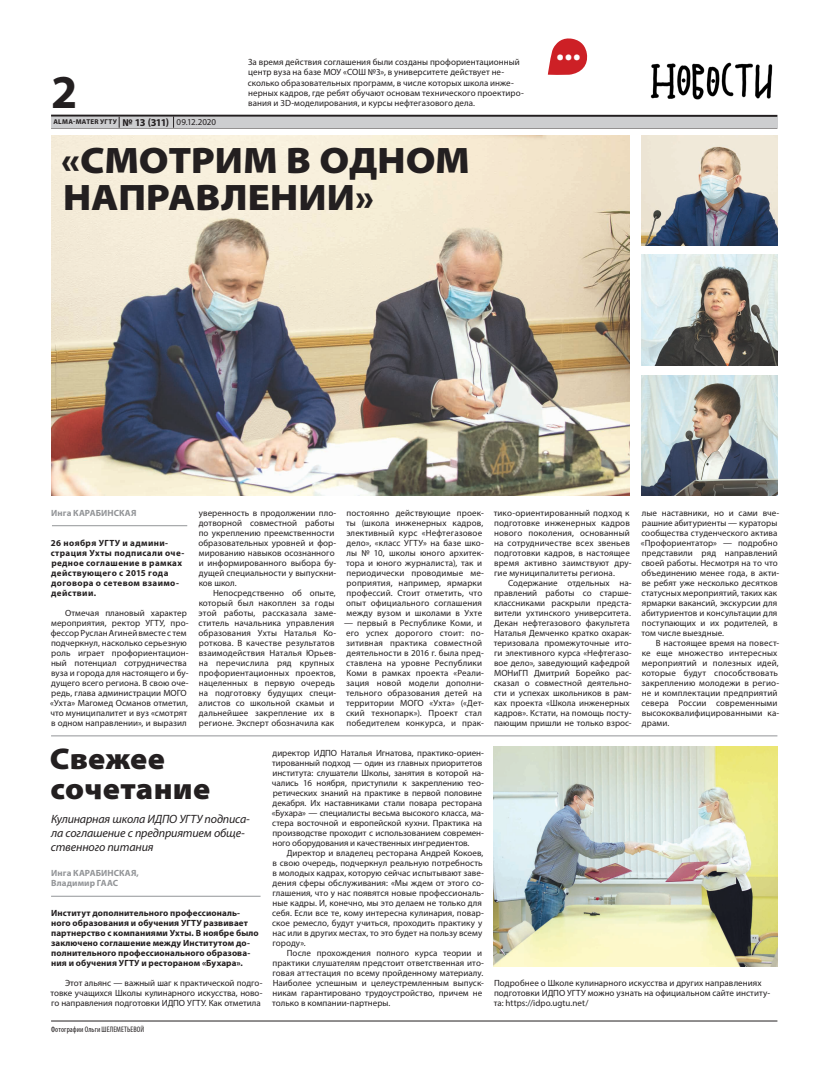
<style>
.page{position:relative;width:820px;height:1078px;background:#fff}
.page>*{position:absolute;margin:0;border:0;box-sizing:border-box;transform-origin:0 0}
.t1{font:700 47.4px "Myriad Pro";color:#231f20}
.t2{font:900 semi-expanded 37px/37px "Myriad Pro";letter-spacing:-.005em;color:#231f20}
.t3{font:700 31.8px "Myriad Pro";color:#fff}
.t4{font:900 semi-expanded 30px/30px "Myriad Pro";letter-spacing:.01em;color:#231f20}
.t5{font:italic 12px/14px "Myriad Pro";letter-spacing:-.015em;color:#231f20}
.t6{font:9px/10px "Myriad Pro";letter-spacing:.005em;color:#231f20}
.t7{font:700 9px/10px "Myriad Pro";letter-spacing:.015em;color:#231f20}
.t8{font:700 9px/10px "Myriad Pro";letter-spacing:.04em;color:#231f20}
.t9{font:700 9px/10px "Myriad Pro";letter-spacing:.01em;color:#939598}
.t10{font:condensed 8px "Myriad Pro";letter-spacing:.01em;color:#231f20}
.t11{font:700 7px "Myriad Pro";letter-spacing:.04em;color:#231f20}
.s1{font-size:10.5px}
.s2{font-weight:400;font-size:9px}
</style>
<div class="page">
<hr style="left:51px;top:128px;width:726px;height:1px;background:#231f20">
<hr style="left:51px;top:115px;width:726px;height:2px;background:#231f20">
<div style="left:51px;top:117px;width:726px;height:11px;background:#cdced0"></div>
<svg style="left:173px;top:116px;width:1px;height:12px"></svg>
<hr style="left:51px;top:1020px;width:726px;height:1px;background:#231f20">
<img style="left:650px;top:62px;width:123px;height:38px">
<svg style="left:547px;top:38px;width:41px;height:37px"></svg>
<img style="left:641px;top:135px;width:136px;height:110px">
<img style="left:641px;top:254px;width:135px;height:111px">
<img style="left:641px;top:375px;width:135px;height:120px">
<hr style="left:51px;top:735px;width:726px;height:1px;background:#939598">
<img style="left:493px;top:746px;width:284px;height:219px">
<img style="left:52px;top:135px;width:577px;height:360px">
<hr style="left:51px;top:895px;width:209px;height:1px;background:#939598">
<hr style="left:52px;top:525px;width:135px;height:1px;background:#939598">
<h1 class="t1" style="left:51px;top:61px;width:28px">2</h1>
<p class="t11" style="left:53px;top:117px;width:164px">ALMA-MATER УГТУ <span class="s1">№ 13 (311)</span> <span class="s2">09.12.2020</span></p>
<p class="t6" style="left:248px;top:57px;width:277px">За время действия соглашения были созданы профориентационный центр вуза на базе МОУ «СОШ №3», в университете действует не&shy;сколько образовательных программ, в числе которых школа инже&shy;нерных кадров, где ребят обучают основам технического проектиро&shy;вания и 3D-моделирования, и курсы нефтегазового дела.</p>
<h2 class="t2" style="left:61px;top:143px;width:410px">«СМОТРИМ В ОДНОМ<br>НАПРАВЛЕНИИ»</h2>
<h3 class="t3" style="left:555px;top:28px;width:26px">...</h3>
<p class="t9" style="left:51px;top:507px;width:87px">Инга КАРАБИНСКАЯ</p>
<p class="t8" style="left:51px;top:537px;width:135px">26 ноября УГТУ и админи&shy;страция Ухты подписали оче&shy;редное соглашение в рамках действующего с 2015 года договора о сетевом взаимо&shy;действии.</p>
<p class="t6" style="left:50px;top:607px;width:140px;text-indent:15px">Отмечая плановый характер мероприятия, ректор УГТУ, про&shy;фессор Руслан Агиней вместе с тем подчеркнул, насколько серьезную роль играет профориентацион&shy;ный потенциал сотрудничества вуза и города для настоящего и бу&shy;дущего всего региона. В свою оче&shy;редь, глава администрации МОГО «Ухта» Магомед Османов отметил, что муниципалитет и вуз «смотрят в одном направлении», и выразил</p>
<p class="t6" style="left:198px;top:507px;width:139px">уверенность в продолжении пло&shy;дотворной совместной работы по укреплению преемственности образовательных уровней и фор&shy;мированию навыков осознанного и информированного выбора бу&shy;дущей специальности у выпускни&shy;ков школ.</p>
<p class="t6" style="left:198px;top:587px;width:139px;text-indent:15px">Непосредственно об опыте, который был накоплен за годы этой работы, рассказала заме&shy;ститель начальника управления образования Ухты Наталья Ко&shy;роткова. В качестве результатов взаимодействия Наталья Юрьев&shy;на перечислила ряд крупных профориентационных проектов, нацеленных в первую очередь на подготовку будущих специ&shy;алистов со школьной скамьи и дальнейшее закрепление их в регионе. Эксперт обозначила как</p>
<p class="t6" style="left:346px;top:507px;width:139px">постоянно действующие проек&shy;ты (школа инженерных кадров, элективный курс «Нефтегазовое дело», «класс УГТУ» на базе шко&shy;лы № 10, школы юного архитек&shy;тора и юного журналиста), так и периодически проводимые ме&shy;роприятия, например, ярмарки профессий. Стоит отметить, что опыт официального соглашения между вузом и школами в Ухте</p>
<p class="t6" style="left:344px;top:617px;width:141px">— первый в Республике Коми, и его успех дорогого стоит: по&shy;зитивная практика совместной деятельности в 2016 г. была пред&shy;ставлена на уровне Республики<br>Коми в рамках проекта «Реали&shy;зация новой модели дополни&shy;тельного образования детей на территории МОГО «Ухта» («Дет&shy;ский технопарк»). Проект стал победителем конкурса, и прак-</p>
<p class="t6" style="left:493px;top:507px;width:139px">тико-ориентированный подход к подготовке инженерных кадров нового поколения, основанный на сотрудничестве всех звеньев подготовки кадров, в настоящее время активно заимствуют дру&shy;гие муниципалитеты региона.</p>
<p class="t6" style="left:493px;top:577px;width:139px;text-indent:14px">Содержание отдельных на&shy;правлений работы со старше&shy;классниками раскрыли предста&shy;вители ухтинского университета.<br>Декан нефтегазового факультета<br>Наталья Демченко кратко охарак&shy;теризовала промежуточные ито&shy;ги элективного курса «Нефтегазо&shy;вое дело», заведующий кафедрой<br>МОНиГП Дмитрий Борейко рас&shy;сказал о совместной деятельно&shy;сти и успехах школьников в рам&shy;ках проекта «Школа инженерных кадров». Кстати, на помощь посту&shy;пающим пришли не только взрос-</p>
<p class="t6" style="left:640px;top:507px;width:140px">лые наставники, но и сами вче&shy;рашние абитуриенты — кураторы сообщества студенческого актива «Профориентатор» — подробно представили ряд направлений своей работы. Несмотря на то что объединению менее года, в акти&shy;ве ребят уже несколько десятков статусных мероприятий, таких как ярмарки вакансий, экскурсии для абитуриентов и консультации для поступающих и их родителей, в том числе выездные.</p>
<p class="t6" style="left:641px;top:637px;width:139px;text-indent:15px">В настоящее время на повест&shy;ке еще множество интересных мероприятий и полезных идей, которые будут способствовать закреплению молодежи в регио&shy;не и комплектации предприятий севера России современными высококвалифицированными ка&shy;драми.</p>
<h3 class="t4" style="left:50px;top:743px;width:162px">Свежее сочетание</h3>
<h3 class="t5" style="left:51px;top:811px;width:200px">Кулинарная школа ИДПО УГТУ подписа&shy;ла соглашение с предприятием обще&shy;ственного питания</h3>
<p class="t9" style="left:51px;top:867px;width:89px">Инга КАРАБИНСКАЯ,<br>Владимир ГААС</p>
<p class="t7" style="left:51px;top:907px;width:209px">Институт дополнительного профессиональ&shy;ного образования и обучения УГТУ развивает партнерство с компаниями Ухты. В ноябре было заключено соглашение между Институтом до&shy;полнительного профессионального образова&shy;ния и обучения УГТУ и рестораном «Бухара».</p>
<p class="t6" style="left:51px;top:977px;width:213px;text-align:justify;text-indent:14px">Этот альянс — важный шаг к практической подго&shy;товке учащихся Школы кулинарного искусства, ново&shy;го направления подготовки ИДПО УГТУ. Как отметила</p>
<p class="t10" style="left:51px;top:1024px;width:94px">Фотографии Ольги ШЕЛЕМЕТЬЕВОЙ</p>
<p class="t6" style="left:272px;top:747px;width:214px">директор ИДПО Наталья Игнатова, практико-ориен&shy;тированный подход — один из главных приоритетов института: слушатели Школы, занятия в которой на&shy;чались 16 ноября, приступили к закреплению тео&shy;ретических знаний на практике в первой половине декабря. Их наставниками стали повара ресторана «Бухара» — специалисты весьма высокого класса, ма&shy;стера восточной и европейской кухни. Практика на производстве проходит с использованием современ&shy;ного оборудования и качественных ингредиентов.</p>
<p class="t6" style="left:272px;top:847px;width:213px;text-indent:15px">Директор и владелец ресторана Андрей Кокоев, в свою очередь, подчеркнул реальную потребность в молодых кадрах, которую сейчас испытывают заве&shy;дения сферы обслуживания: «Мы ждем от этого со&shy;глашения, что у нас появятся новые профессиональ&shy;ные кадры. И, конечно, мы это делаем не только для себя. Если все те, кому интересна кулинария, повар&shy;ское ремесло, будут учиться, проходить практику у нас или в других местах, то это будет на пользу всему городу».</p>
<p class="t6" style="left:272px;top:947px;width:213px;text-indent:15px">После прохождения полного курса теории и практики слушателям предстоит ответственная ито&shy;говая аттестация по всему пройденному материалу.<br>Наиболее успешным и целеустремленным выпуск&shy;никам гарантировано трудоустройство, причем не только в компании-партнеры.</p>
<p class="t6" style="left:493px;top:977px;width:278px">Подробнее о Школе кулинарного искусства и других направлениях подготовки ИДПО УГТУ можно узнать на официальном сайте институ&shy;та: https://idpo.ugtu.net/</p>
</div>
